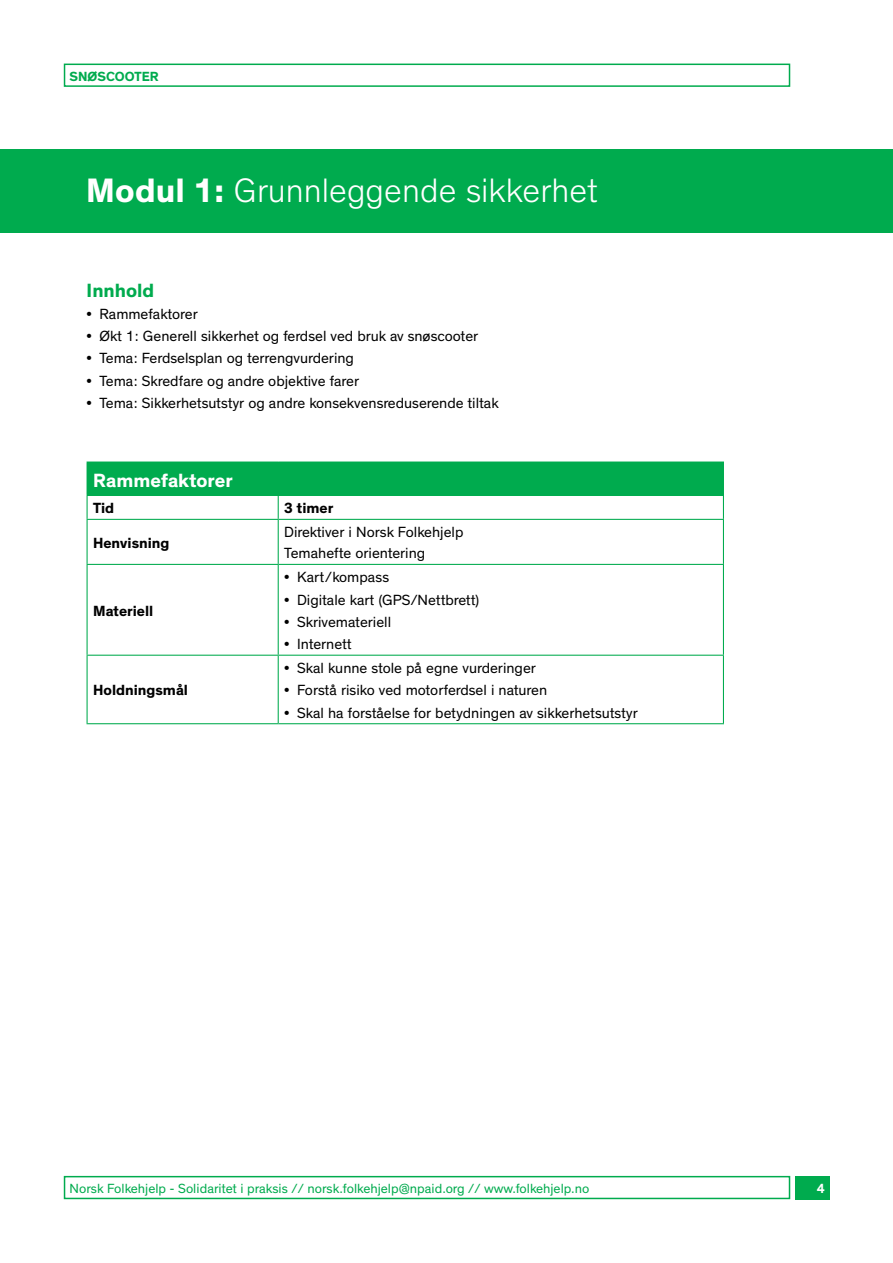
<style>
.page{position:relative;width:893px;height:1263px;background:#fff}
.page>*{position:absolute;margin:0;border:0;box-sizing:border-box;transform-origin:0 0}
.t1{font:300 34.5px "Theinhardt";color:#fff}
.t2{font:700 19.5px "Theinhardt";color:#fff}
.t3{font:700 19.5px "Theinhardt";color:#00ab4e}
.t4{font:15px/21px "Theinhardt";color:#000}
.t5{font:700 15px "Theinhardt";color:#000}
.t6{font:13.5px "Theinhardt";color:#00ab4e}
.t7{font:700 13.5px "Theinhardt";color:#00ab4e}
.t8{font:700 13.5px "Theinhardt";color:#fff}
.s1{font-weight:700}
</style>
<div class="page">
<div style="left:64px;top:64px;width:726px;height:23px;border:2px solid #00ab4e"></div>
<div style="left:64px;top:1176px;width:726px;height:23px;border:2px solid #00ab4e"></div>
<div style="left:795px;top:1176px;width:34px;height:23px;background:#00ab4e"></div>
<div style="left:0;top:149px;width:893px;height:83px;background:#00ab4e"></div>
<div style="left:87px;top:462px;width:636px;height:33px;background:#00ab4e"></div>
<hr style="left:87px;top:461px;width:191px;height:2px;background:#00ab4e">
<hr style="left:278px;top:461px;width:446px;height:2px;background:#00ab4e">
<hr style="left:723px;top:463px;width:1px;height:32px;background:#00ab4e">
<hr style="left:87px;top:495px;width:191px;height:1px;background:#00ab4e">
<svg style="left:87px;top:496px;width:1px;height:23px"></svg>
<hr style="left:278px;top:495px;width:446px;height:1px;background:#00ab4e">
<svg style="left:278px;top:496px;width:1px;height:23px"></svg>
<svg style="left:723px;top:496px;width:1px;height:23px"></svg>
<hr style="left:87px;top:519px;width:191px;height:1px;background:#00ab4e">
<hr style="left:87px;top:520px;width:1px;height:44px;background:#00ab4e">
<hr style="left:278px;top:519px;width:446px;height:1px;background:#00ab4e">
<hr style="left:278px;top:520px;width:1px;height:44px;background:#00ab4e">
<hr style="left:723px;top:520px;width:1px;height:44px;background:#00ab4e">
<hr style="left:87px;top:564px;width:191px;height:1px;background:#00ab4e">
<hr style="left:87px;top:565px;width:1px;height:90px;background:#00ab4e">
<hr style="left:278px;top:564px;width:446px;height:1px;background:#00ab4e">
<hr style="left:278px;top:565px;width:1px;height:90px;background:#00ab4e">
<hr style="left:723px;top:565px;width:1px;height:90px;background:#00ab4e">
<hr style="left:87px;top:655px;width:191px;height:1px;background:#00ab4e">
<hr style="left:87px;top:656px;width:1px;height:67px;background:#00ab4e">
<hr style="left:278px;top:655px;width:446px;height:1px;background:#00ab4e">
<hr style="left:278px;top:656px;width:1px;height:67px;background:#00ab4e">
<hr style="left:723px;top:656px;width:1px;height:67px;background:#00ab4e">
<hr style="left:87px;top:723px;width:191px;height:1px;background:#00ab4e">
<hr style="left:278px;top:723px;width:446px;height:1px;background:#00ab4e">
<p class="t7" style="left:70px;top:68px;width:91px">SNØSCOOTER</p>
<h1 class="t1" style="left:86px;top:170px;width:513px"><span class="s1">Modul 1:</span> Grunnleggende sikkerhet</h1>
<h2 class="t3" style="left:87px;top:278px;width:69px">Innhold</h2>
<p class="t4" style="left:87px;top:304px;width:113px">• Rammefaktorer</p>
<p class="t4" style="left:87px;top:326px;width:393px">• Økt 1: Generell sikkerhet og ferdsel ved bruk av snøscooter</p>
<p class="t4" style="left:87px;top:348px;width:269px">• Tema: Ferdselsplan og terrengvurdering</p>
<p class="t4" style="left:87px;top:370px;width:274px">• Tema: Skredfare og andre objektive farer</p>
<p class="t4" style="left:87px;top:393px;width:414px">• Tema: Sikkerhetsutstyr og andre konsekvensreduserende tiltak</p>
<h2 class="t2" style="left:93px;top:468px;width:141px">Rammefaktorer</h2>
<p class="t5" style="left:93px;top:499px;width:23px">Tid</p>
<p class="t5" style="left:284px;top:499px;width:51px">3 timer</p>
<p class="t5" style="left:93px;top:533px;width:78px">Henvisning</p>
<p class="t4" style="left:284px;top:522px;width:181px">Direktiver i Norsk Folkehjelp<br>Temahefte orientering</p>
<p class="t5" style="left:93px;top:601px;width:62px">Materiell</p>
<p class="t5" style="left:93px;top:681px;width:96px">Holdningsmål</p>
<p class="t4" style="left:284px;top:567px;width:107px">• Kart/kompass</p>
<p class="t4" style="left:284px;top:589px;width:197px">• Digitale kart (GPS/Nettbrett)</p>
<p class="t4" style="left:284px;top:612px;width:109px">• Skrivemateriell</p>
<p class="t4" style="left:284px;top:634px;width:69px">• Internett</p>
<p class="t4" style="left:284px;top:658px;width:253px">• Skal kunne stole på egne vurderinger</p>
<p class="t4" style="left:284px;top:680px;width:264px">• Forstå risiko ved motorferdsel i naturen</p>
<p class="t4" style="left:284px;top:702px;width:355px">• Skal ha forståelse for betydningen av sikkerhetsutstyr</p>
<p class="t6" style="left:70px;top:1180px;width:521px">Norsk Folkehjelp - Solidaritet i praksis // norsk.folkehjelp@npaid.org // www.folkehjelp.no</p>
<p class="t8" style="left:817px;top:1180px;width:9px">4</p>
</div>
